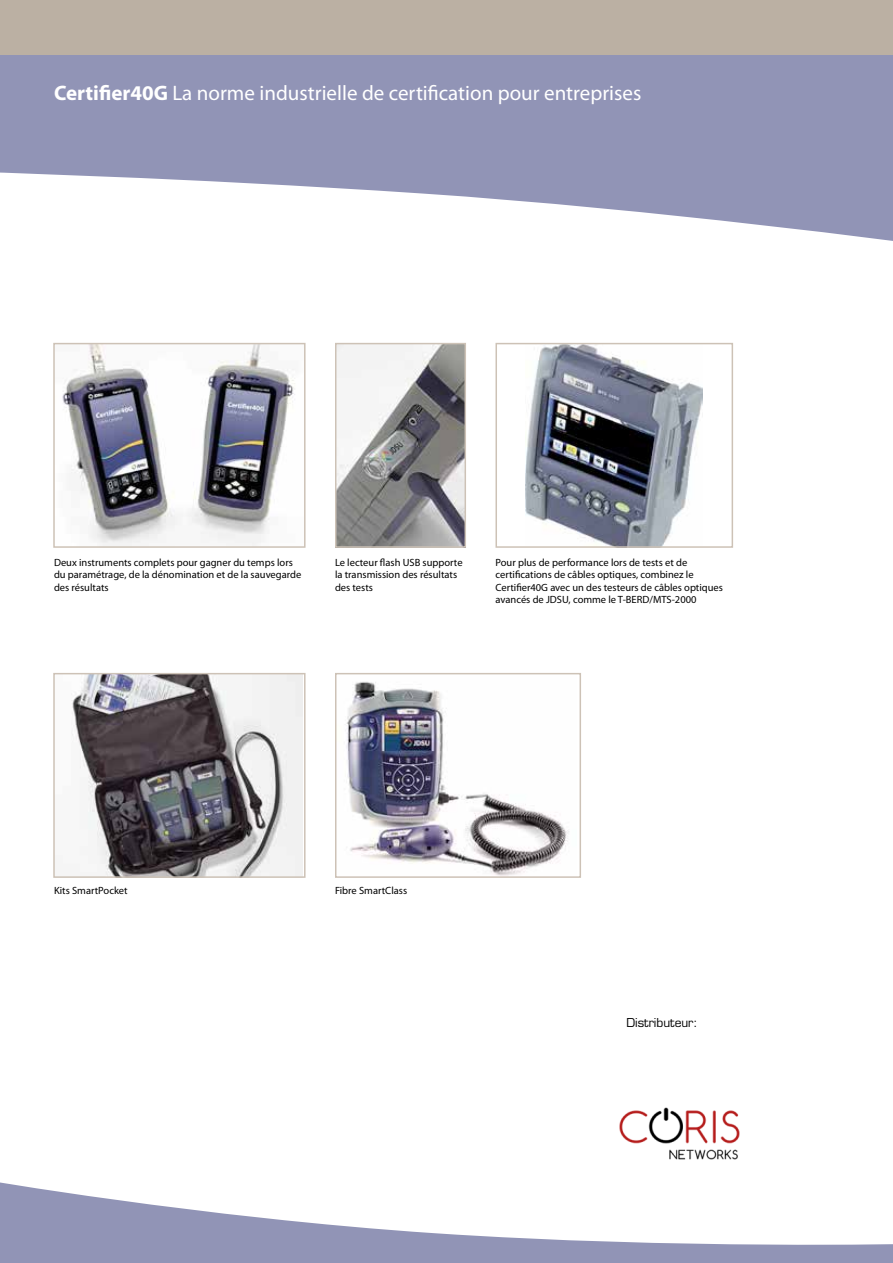
<style>
.page{position:relative;width:893px;height:1263px;background:#fff}
.page>*{position:absolute;margin:0;border:0;box-sizing:border-box;transform-origin:0 0}
.t1{font:21px "Myriad Pro";color:#fff}
.t2{font:12px "Eurostile LT Std";color:#000}
.t3{font:10.5px/12.6px "Myriad Pro";color:#000}
.s1{font-weight:700}
</style>
<div class="page">
<svg style="left:0;top:1182px;width:893px;height:81px"></svg>
<svg style="left:0;top:54px;width:893px;height:187px;fill:#9194b6"></svg>
<div style="left:0;top:0;width:893px;height:54px;background:#bbb0a3"></div>
<img style="left:62px;top:346px;width:233px;height:199px">
<div style="left:53px;top:343px;width:253px;height:205px;border:2px solid #cdc2b6"></div>
<img style="left:71px;top:676px;width:232px;height:199px">
<div style="left:53px;top:673px;width:253px;height:205px;border:2px solid #cdc2b6"></div>
<img style="left:346px;top:681px;width:223px;height:194px">
<div style="left:335px;top:673px;width:246px;height:205px;border:2px solid #cdc2b6"></div>
<img style="left:338px;top:346px;width:125px;height:199px">
<div style="left:335px;top:343px;width:131px;height:205px;border:2px solid #cdc2b6"></div>
<img style="left:526px;top:346px;width:177px;height:199px">
<div style="left:495px;top:343px;width:238px;height:205px;border:2px solid #cdc2b6"></div>
<img style="left:591px;top:1107px;width:178px;height:110px">
<h1 class="t1" style="left:54px;top:80px;width:589px"><span class="s1">Certifier40G</span> La norme industrielle de certification pour entreprises</h1>
<p class="t3" style="left:54px;top:556px;width:249px">Deux instruments complets pour gagner du temps lors du paramétrage, de la dénomination et de la sauvegarde des résultats</p>
<p class="t3" style="left:335px;top:556px;width:129px">Le lecteur flash USB supporte la transmission des résultats des tests</p>
<p class="t3" style="left:495px;top:556px;width:229px">Pour plus de performance lors de tests et de certifications de câbles optiques, combinez le Certifier40G avec un des testeurs de câbles optiques avancés de JDSU, comme le T-BERD/MTS-2000</p>
<p class="t3" style="left:54px;top:884px;width:75px">Kits SmartPocket</p>
<p class="t3" style="left:335px;top:884px;width:74px">Fibre SmartClass</p>
<p class="t2" style="left:626px;top:1016px;width:73px">Distributeur:</p>
</div>
